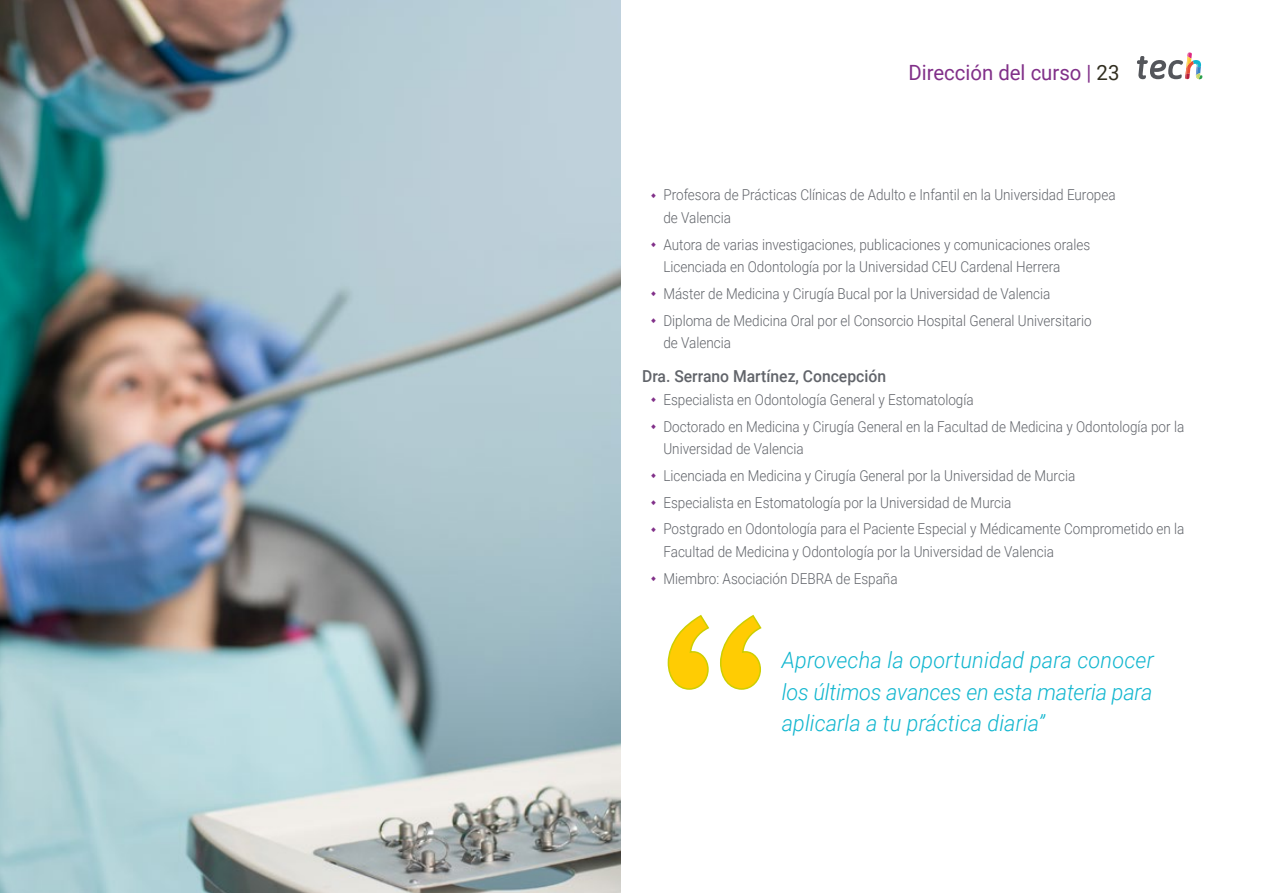
<style>
.page{position:relative;width:1263px;height:893px;background:#fff}
.page>*{position:absolute;margin:0;border:0;box-sizing:border-box;transform-origin:0 0}
.t1{font:italic 300 22.5px/31.5px "Roboto";letter-spacing:-.005em;color:#11b6cf;text-align:justify;scale:.96 1}
.t2{font:21px "Roboto";color:#813089}
.t3{font:500 16.5px "Roboto";color:#61646a;scale:.95 1}
.t4{font:300 15px/26.7px "Roboto";color:#61646a;scale:.9 1}
.s1{color:#312e20}
</style>
<div class="page">
<svg style="left:1137px;top:53px;width:65px;height:27px"></svg>
<img style="left:0;top:0;width:621px;height:893px">
<svg style="left:667px;top:614px;width:95px;height:76px"></svg>
<h2 class="t2" style="left:908px;top:57px;width:213px">Dirección del curso | <span class="s1">23</span></h2>
<p class="t4" style="left:663px;top:183px;width:504px;line-height:22.5px">Profesora de Prácticas Clínicas de Adulto e Infantil en la Universidad Europea de Valencia</p>
<p class="t4" style="left:663px;top:232px;width:476px;line-height:22.5px">Autora de varias investigaciones, publicaciones y comunicaciones orales<br>Licenciada en Odontología por la Universidad CEU Cardenal Herrera</p>
<p class="t4" style="left:663px;top:280px;width:477px">Máster de Medicina y Cirugía Bucal por la Universidad de Valencia<br>Diploma de Medicina Oral por el Consorcio Hospital General Universitario</p>
<p class="t4" style="left:663px;top:329px;width:77px">de Valencia</p>
<p class="t3" style="left:642px;top:365px;width:258px">Dra. Serrano Martínez, Concepción</p>
<p class="t4" style="left:663px;top:385px;width:580px">Especialista en Odontología General y Estomatología<br>Doctorado en Medicina y Cirugía General en la Facultad de Medicina y Odontología por la</p>
<p class="t4" style="left:663px;top:435px;width:580px">Universidad de Valencia<br>Licenciada en Medicina y Cirugía General por la Universidad de Murcia<br>Especialista en Estomatología por la Universidad de Murcia<br>Postgrado en Odontología para el Paciente Especial y Médicamente Comprometido en la</p>
<p class="t4" style="left:663px;top:537px;width:435px">Facultad de Medicina y Odontología por la Universidad de Valencia<br>Miembro: Asociación DEBRA de España</p>
<h1 class="t1" style="left:782px;top:644px;width:389px">Aprovecha la oportunidad para conocer los últimos avances en esta materia para aplicarla a tu práctica diaria”</h1>
</div>
